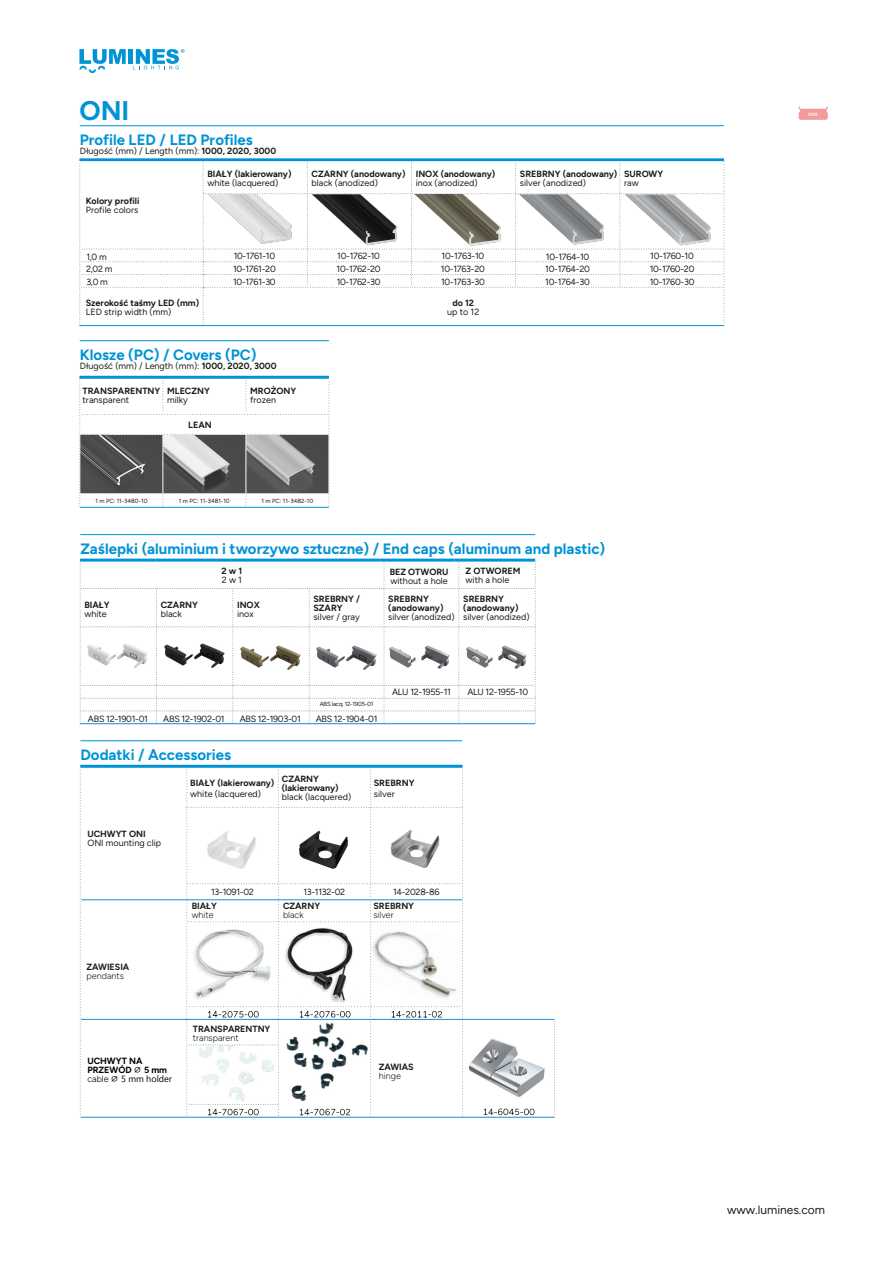
<style>
.page{position:relative;width:893px;height:1263px;background:#fff}
.page>*{position:absolute;margin:0;border:0;box-sizing:border-box;transform-origin:0 0}
.t1{font:700 27px "Figtree";color:#0093d6}
.t2{font:700 15px "Figtree";color:#0093d6}
.t3{font:12px "Figtree";color:#1d1d1b}
.t4{font:9px/12.6px "Figtree";color:#1d1d1b;text-align:justify}
.t5{font:700 9px/9px "Figtree";color:#1d1d1b}
.t6{font:9px "Figtree";letter-spacing:-.03em;color:#1d1d1b}
.t7{font:700 9px "Figtree";color:#1e1e1c}
.t8{font:300 9px "Figtree";color:#1e1e1c}
.t9{font:700 9px/9px "Figtree";color:#010101}
.t10{font:6px "Figtree";color:#1d1d1b}
.t11{font:6px "Figtree";letter-spacing:-.03em;color:#1d1d1b}
.t12{font:700 4.65px "Figtree";color:#fff}
.s1{font-weight:700}
.s2{font-weight:300}
</style>
<div class="page">
<div style="left:128px;top:49px;width:5px;height:15px;background:#0093d6"></div>
<svg style="left:79px;top:49px;width:47px;height:24px"></svg>
<svg style="left:133px;top:49px;width:51px;height:20px"></svg>
<svg style="left:799px;top:107px;width:29px;height:13px"></svg>
<img style="left:469px;top:1038px;width:76px;height:59px">
<svg style="left:484px;top:1108px;width:50px;height:7px"></svg>
<hr style="left:80px;top:125px;width:644px;height:1px;background:#0093d6">
<hr style="left:79px;top:158px;width:645px;height:3px;background:#0093d6">
<svg style="left:79px;top:161px;width:646px;height:165px"></svg>
<svg style="left:79px;top:379px;width:251px;height:127px"></svg>
<hr style="left:79px;top:376px;width:250px;height:3px;background:#0093d6">
<hr style="left:80px;top:340px;width:249px;height:1px;background:#0093d6">
<hr style="left:80px;top:534px;width:455px;height:1px;background:#0093d6">
<hr style="left:80px;top:723px;width:455px;height:1px;background:#0093d6">
<hr style="left:305px;top:559px;width:75px;height:3px;background:#0093d6">
<svg style="left:80px;top:561px;width:456px;height:162px"></svg>
<hr style="left:230px;top:559px;width:75px;height:3px;background:#0093d6">
<hr style="left:380px;top:559px;width:75px;height:3px;background:#0093d6">
<hr style="left:455px;top:559px;width:80px;height:3px;background:#0093d6">
<hr style="left:80px;top:559px;width:75px;height:3px;background:#0093d6">
<hr style="left:155px;top:559px;width:75px;height:3px;background:#0093d6">
<hr style="left:81px;top:899px;width:381px;height:1px;background:#1692d1">
<hr style="left:81px;top:1019px;width:474px;height:1px;background:#1692d1">
<svg style="left:186px;top:769px;width:277px;height:348px"></svg>
<svg style="left:554px;top:1019px;width:1px;height:98px"></svg>
<hr style="left:80px;top:765px;width:383px;height:3px;background:#0093d6">
<hr style="left:80px;top:740px;width:382px;height:1px;background:#0093d6">
<svg style="left:80px;top:770px;width:1px;height:347px"></svg>
<hr style="left:81px;top:1117px;width:474px;height:1px;background:#1692d1">
<hr style="left:80px;top:507px;width:249px;height:1px;background:#0093d6">
<h1 class="t1" style="left:79px;top:94px;width:51px">ONI</h1>
<h2 class="t2" style="left:80px;top:130px;width:175px">Profile LED / LED Profiles</h2>
<p class="t4" style="left:80px;top:144px;width:198px">Długość (mm) / Length (mm): <span class="s1">1000, 2020, 3000</span></p>
<p class="t5" style="left:86px;top:196px;width:55px">Kolory profili</p>
<p class="t4" style="left:86px;top:204px;width:54px">Profile colors</p>
<p class="t5" style="left:207px;top:169px;width:86px">BIAŁY (lakierowany)</p>
<p class="t4" style="left:207px;top:177px;width:72px">white (lacquered)</p>
<p class="t5" style="left:312px;top:169px;width:96px">CZARNY (anodowany)</p>
<p class="t4" style="left:312px;top:177px;width:68px">black (anodized)</p>
<p class="t5" style="left:416px;top:169px;width:81px">INOX (anodowany)</p>
<p class="t4" style="left:416px;top:177px;width:63px">inox (anodized)</p>
<p class="t5" style="left:520px;top:169px;width:99px">SREBRNY (anodowany)</p>
<p class="t4" style="left:520px;top:177px;width:68px">silver (anodized)</p>
<p class="t5" style="left:624px;top:169px;width:41px">SUROWY</p>
<p class="t4" style="left:624px;top:177px;width:16px">raw</p>
<p class="t4" style="left:86px;top:250px;width:22px">1,0 m</p>
<p class="t4" style="left:86px;top:263px;width:28px">2,02 m<br>3,0 m</p>
<p class="t5" style="left:86px;top:298px;width:115px">Szerokość taśmy LED (mm)</p>
<p class="t4" style="left:86px;top:306px;width:87px">LED strip width (mm)</p>
<p class="t4" style="left:233px;top:250px;width:44px">10-1761-10<br>10-1761-20<br>10-1761-30</p>
<p class="t4" style="left:337px;top:250px;width:46px">10-1762-10<br>10-1762-20<br>10-1762-30</p>
<p class="t4" style="left:441px;top:250px;width:45px">10-1763-10<br>10-1763-20<br>10-1763-30</p>
<p class="t4" style="left:545px;top:250px;width:46px">10-1764-10<br>10-1764-20<br>10-1764-30</p>
<p class="t4" style="left:650px;top:250px;width:46px">10-1760-10<br>10-1760-20<br>10-1760-30</p>
<p class="t5" style="left:452px;top:298px;width:23px">do 12</p>
<p class="t4" style="left:447px;top:305px;width:34px">up to 12</p>
<h2 class="t2" style="left:80px;top:345px;width:178px">Klosze (PC) / Covers (PC)</h2>
<p class="t4" style="left:80px;top:359px;width:198px">Długość (mm) / Length (mm): <span class="s1">1000, 2020, 3000</span></p>
<p class="t5" style="left:83px;top:386px;width:79px">TRANSPARENTNY</p>
<p class="t4" style="left:83px;top:394px;width:48px">transparent</p>
<p class="t5" style="left:250px;top:386px;width:48px">MROŻONY</p>
<p class="t4" style="left:250px;top:394px;width:27px">frozen</p>
<p class="t5" style="left:167px;top:386px;width:44px">MLECZNY</p>
<p class="t4" style="left:167px;top:394px;width:22px">milky</p>
<p class="t5" style="left:188px;top:420px;width:25px">LEAN</p>
<p class="t10" style="left:179px;top:497px;width:52px">1 m PC: 11-3481-10</p>
<h2 class="t2" style="left:80px;top:540px;width:526px">Zaślepki (aluminium i tworzywo sztuczne) / End caps (aluminum and plastic)</h2>
<p class="t5" style="left:221px;top:566px;width:22px">2 w 1</p>
<p class="t4" style="left:222px;top:574px;width:22px">2 w 1</p>
<p class="t10" style="left:95px;top:497px;width:54px">1 m PC: 11-3480-10</p>
<p class="t10" style="left:262px;top:497px;width:53px">1 m PC: 11-3482-10</p>
<p class="t5" style="left:466px;top:566px;width:56px">Z OTWOREM</p>
<p class="t4" style="left:466px;top:574px;width:45px">with a hole</p>
<p class="t5" style="left:390px;top:567px;width:60px">BEZ OTWORU</p>
<p class="t4" style="left:390px;top:575px;width:59px">without a hole</p>
<p class="t5" style="left:84px;top:600px;width:27px">BIAŁY</p>
<p class="t4" style="left:84px;top:607px;width:24px">white</p>
<p class="t5" style="left:161px;top:600px;width:39px">CZARNY</p>
<p class="t4" style="left:161px;top:607px;width:23px">black</p>
<p class="t5" style="left:237px;top:600px;width:24px">INOX</p>
<p class="t4" style="left:237px;top:607px;width:18px">inox</p>
<p class="t5" style="left:313px;top:594px;width:48px">SREBRNY /<br>SZARY</p>
<p class="t4" style="left:313px;top:610px;width:48px">silver / gray</p>
<p class="t5" style="left:388px;top:594px;width:57px">SREBRNY (anodowany)</p>
<p class="t4" style="left:388px;top:610px;width:68px">silver (anodized)</p>
<p class="t5" style="left:463px;top:594px;width:57px">SREBRNY (anodowany)</p>
<p class="t4" style="left:463px;top:610px;width:68px">silver (anodized)</p>
<p class="t6" style="left:88px;top:713px;width:61px">ABS 12-1901-01</p>
<p class="t6" style="left:163px;top:713px;width:63px">ABS 12-1902-01</p>
<p class="t6" style="left:240px;top:713px;width:63px">ABS 12-1903-01</p>
<h2 class="t2" style="left:80px;top:746px;width:152px">Dodatki / Accessories</h2>
<p class="t11" style="left:320px;top:701px;width:55px">ABS lacq. 12-1905-01</p>
<p class="t6" style="left:316px;top:713px;width:63px">ABS 12-1904-01</p>
<p class="t6" style="left:392px;top:686px;width:60px">ALU 12-1955-11</p>
<p class="t6" style="left:467px;top:686px;width:62px">ALU 12-1955-10</p>
<p class="t5" style="left:87px;top:829px;width:60px">UCHWYT ONI</p>
<p class="t4" style="left:87px;top:836px;width:75px">ONI mounting clip</p>
<p class="t7" style="left:87px;top:962px;width:44px">ZAWIESIA</p>
<p class="t8" style="left:87px;top:971px;width:39px">pendants</p>
<p class="t9" style="left:87px;top:1056px;width:81px">UCHWYT NA<br>PRZEWÓD ⌀ 5 mm <span class="s2">cable</span> ⌀</p>
<p class="t5" style="left:190px;top:779px;width:86px">BIAŁY (lakierowany)</p>
<p class="t4" style="left:190px;top:787px;width:72px">white (lacquered)</p>
<p class="t5" style="left:282px;top:774px;width:58px">CZARNY (lakierowany)</p>
<p class="t4" style="left:282px;top:790px;width:71px">black (lacquered)</p>
<p class="t5" style="left:374px;top:779px;width:42px">SREBRNY</p>
<p class="t4" style="left:374px;top:787px;width:22px">silver</p>
<p class="t4" style="left:211px;top:886px;width:44px">13-1091-02</p>
<p class="t4" style="left:303px;top:886px;width:43px">13-1132-02</p>
<p class="t4" style="left:393px;top:886px;width:48px">14-2028-86</p>
<p class="t7" style="left:192px;top:900px;width:27px">BIAŁY</p>
<p class="t8" style="left:192px;top:910px;width:24px">white</p>
<p class="t7" style="left:283px;top:900px;width:39px">CZARNY</p>
<p class="t8" style="left:283px;top:910px;width:22px">black</p>
<p class="t7" style="left:193px;top:1023px;width:79px">TRANSPARENTNY</p>
<p class="t8" style="left:193px;top:1033px;width:47px">transparent</p>
<p class="t7" style="left:373px;top:900px;width:42px">SREBRNY</p>
<p class="t8" style="left:373px;top:910px;width:22px">silver</p>
<p class="t7" style="left:379px;top:1061px;width:36px">ZAWIAS</p>
<p class="t8" style="left:379px;top:1071px;width:24px">hinge</p>
<p class="t12" style="left:808px;top:112px;width:11px">ONI</p>
<h3 class="t3" style="left:727px;top:1203px;width:100px">www.lumines.com</h3>
</div>
